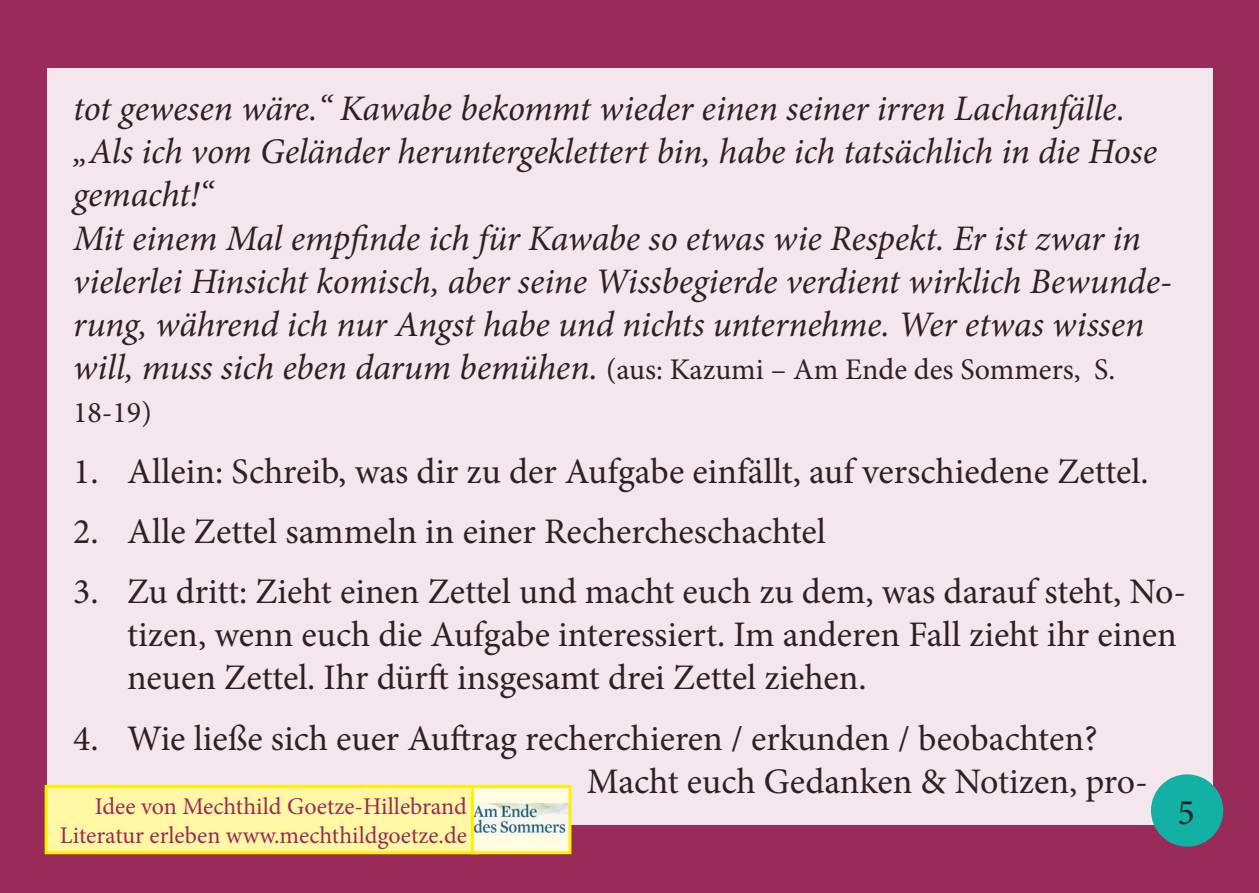
<style>
.page{position:relative;width:1259px;height:893px;background:#982b58}
.page>*{position:absolute;margin:0;border:0;box-sizing:border-box;transform-origin:0 0}
.t1{font:36px/43.2px "Minion Pro";color:#231f20}
.t2{font:italic 36px/43.2px "Minion Pro";letter-spacing:-.005em;color:#231f20}
.t3{font:30px/43.2px "Minion Pro";color:#231f20}
.t4{font:24px/28.8px "Minion Pro";color:#982b58;text-align:right}
.s1{font-style:italic;font-size:36px}
</style>
<div class="page">
<div style="left:48px;top:68px;width:1165px;height:757px;background:#f3e6ec"></div>
<div style="left:46px;top:786px;width:431px;height:67px;background:#fff7a4"></div>
<div style="left:45px;top:785px;width:433px;height:69px;border:3px solid #fff101"></div>
<div style="left:472px;top:786px;width:98px;height:67px;background:#fffce1"></div>
<img style="left:475px;top:803px;width:92px;height:33px">
<div style="left:471px;top:785px;width:100px;height:69px;border:3px solid #fff101"></div>
<div style="left:1152px;top:776px;width:69px;height:69px;background:#13b1a4;border-radius:50%"></div>
<div style="left:1151px;top:774px;width:72px;height:73px;border:3px solid #13b1a4;border-radius:50%"></div>
<p class="t2" style="left:73px;top:87px;width:1100px">tot gewesen wäre.“ Kawabe bekommt wieder einen seiner irren Lachanfälle. „Als ich vom Geländer heruntergeklettert bin, habe ich tatsächlich in die Hose gemacht!“<br>Mit einem Mal empfinde ich für Kawabe so etwas wie Respekt. Er ist zwar in vielerlei Hinsicht komisch, aber seine Wissbegierde verdient wirklich Bewunde&shy;rung, während ich nur Angst habe und nichts unternehme. Wer etwas wissen</p>
<p class="t3" style="left:73px;top:348px;width:1043px"><span class="s1">will, muss sich eben darum bemühen.</span> (aus: Kazumi – Am Ende des Sommers, S.<br>18-19)</p>
<p class="t1" style="left:73px;top:450px;width:1077px">1. Allein: Schreib, was dir zu der Aufgabe einfällt, auf verschiedene Zettel.</p>
<p class="t1" style="left:73px;top:510px;width:754px">2. Alle Zettel sammeln in einer Rechercheschachtel</p>
<p class="t1" style="left:127px;top:570px;width:1061px;text-indent:-54px">3. Zu dritt: Zieht einen Zettel und macht euch zu dem, was darauf steht, No&shy;tizen, wenn euch die Aufgabe interessiert. Im anderen Fall zieht ihr einen neuen Zettel. Ihr dürft insgesamt drei Zettel ziehen.</p>
<p class="t1" style="left:587px;top:717px;width:562px;text-indent:-514px">4. Wie ließe sich euer Auftrag recherchieren / erkunden / beobachten?<br>Macht euch Gedanken &amp; Notizen, pro-</p>
<p class="t4" style="left:60px;top:792px;width:409px">Idee von Mechthild Goetze-Hillebrand<br>Literatur erleben www.mechthildgoetze.de</p>
<p class="t1" style="left:1177px;top:791px;width:19px">5</p>
</div>
